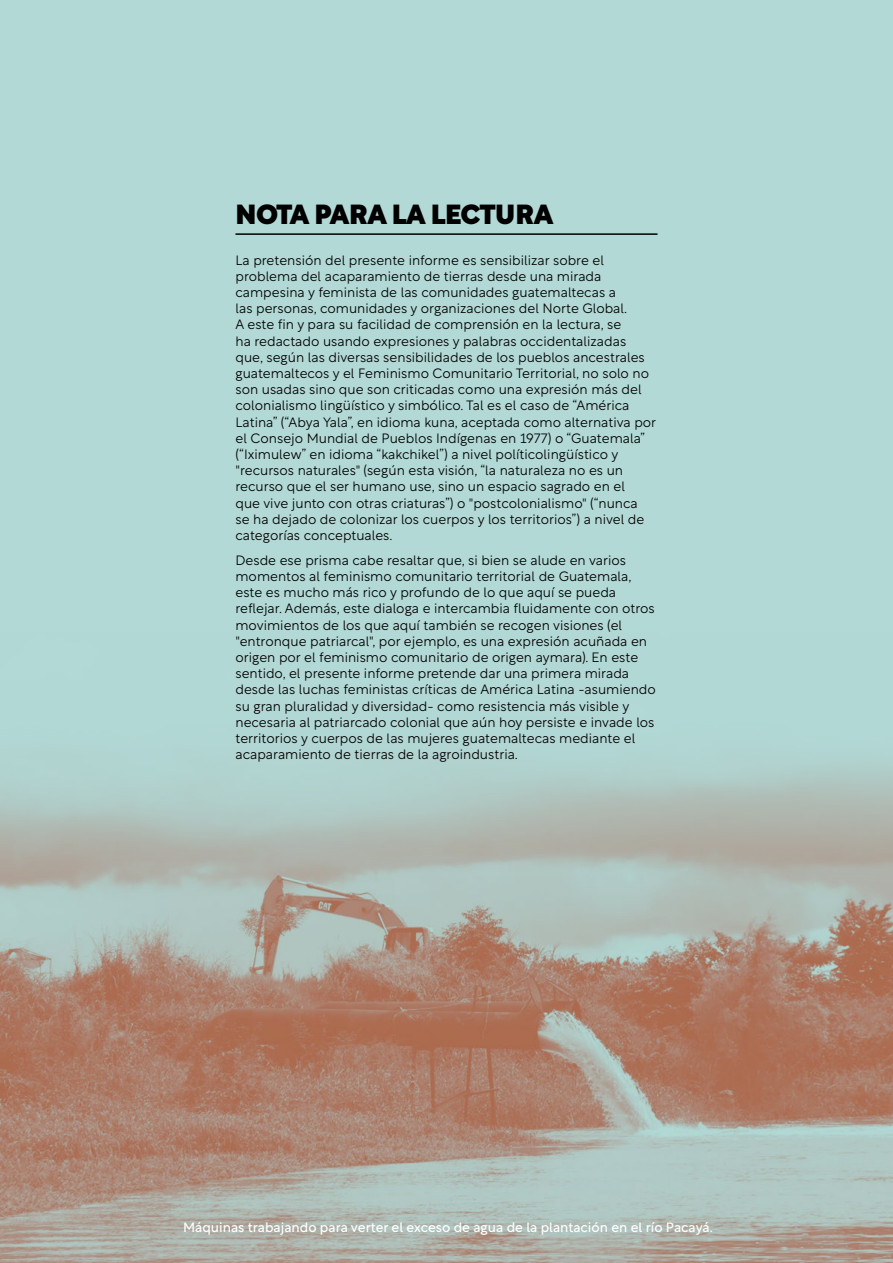
<style>
.page{position:relative;width:893px;height:1263px;background:#b2d9d6}
.page>*{position:absolute;margin:0;border:0;box-sizing:border-box;transform-origin:0 0}
.t1{font:900 27px "Rotunda";color:#000}
.t2{font:300 13.5px/16.2px "Rotunda";color:#000}
.t3{font:13.5px "Rotunda";color:#fff}
</style>
<div class="page">
<img style="left:0;top:765px;width:893px;height:498px">
<hr style="left:235px;top:233px;width:422px;height:2px;background:#000">
<h1 class="t1" style="left:235px;top:191px;width:319px">NOTA PARA LA LECTURA</h1>
<p class="t2" style="left:235px;top:250px;width:422px">La pretensión del presente informe es sensibilizar sobre el problema del acaparamiento de tierras desde una mirada campesina y feminista de las comunidades guatemaltecas a<br>las personas, comunidades y organizaciones del Norte Global.<br>A este fin y para su facilidad de comprensión en la lectura, se<br>ha redactado usando expresiones y palabras occidentalizadas que, según las diversas sensibilidades de los pueblos ancestrales guatemaltecos y el Feminismo Comunitario Territorial, no solo no son usadas sino que son criticadas como una expresión más del colonialismo lingüístico y simbólico. Tal es el caso de “América Latina” (“Abya Yala”, en idioma kuna, aceptada como alternativa por el Consejo Mundial de Pueblos Indígenas en 1977) o “Guatemala” (“Iximulew” en idioma “kakchikel”) a nivel políticolingüístico y "recursos naturales" (según esta visión, “la naturaleza no es un recurso que el ser humano use, sino un espacio sagrado en el<br>que vive junto con otras criaturas”) o "postcolonialismo" (“nunca<br>se ha dejado de colonizar los cuerpos y los territorios”) a nivel de categorías conceptuales.</p>
<p class="t2" style="left:235px;top:550px;width:422px">Desde ese prisma cabe resaltar que, si bien se alude en varios momentos al feminismo comunitario territorial de Guatemala, este es mucho más rico y profundo de lo que aquí se pueda reflejar. Además, este dialoga e intercambia fluidamente con otros movimientos de los que aquí también se recogen visiones (el "entronque patriarcal", por ejemplo, es una expresión acuñada en origen por el feminismo comunitario de origen aymara). En este sentido, el presente informe pretende dar una primera mirada desde las luchas feministas críticas de América Latina -asumiendo su gran pluralidad y diversidad- como resistencia más visible y necesaria al patriarcado colonial que aún hoy persiste e invade los territorios y cuerpos de las mujeres guatemaltecas mediante el acaparamiento de tierras de la agroindustria.</p>
<p class="t3" style="left:183px;top:1216px;width:531px">Máquinas trabajando para verter el exceso de agua de la plantación en el río Pacayá.</p>
</div>
